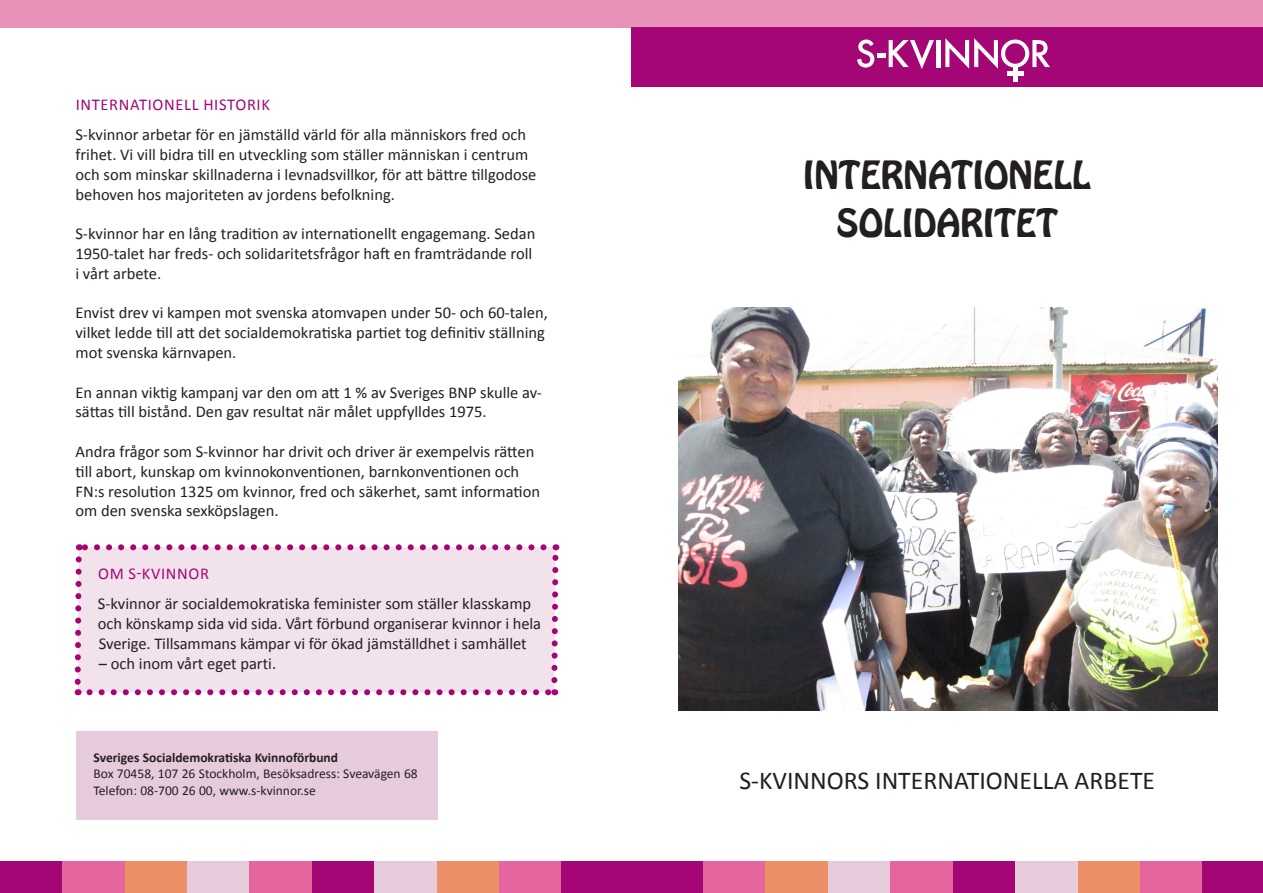
<style>
.page{position:relative;width:1263px;height:893px;background:#fff}
.page>*{position:absolute;margin:0;border:0;box-sizing:border-box;transform-origin:0 0}
.t1{font:34.35px "Hobo Std";color:#231f20}
.t2{font:25.8px "Calibri";color:#231f20}
.t3{font:16.5px/19.8px "Calibri";color:#231f20}
.Faktaruta_rubrik{font:16.5px "Calibri";letter-spacing:.04em;color:#a40775}
.t4{font:13.5px/16.5px "Calibri";color:#231f20}
.s1{font-weight:700}
</style>
<div class="page">
<div style="left:619px;top:862px;width:84px;height:31px;background:#a40775"></div>
<div style="left:703px;top:862px;width:63px;height:31px;background:#e5659f"></div>
<div style="left:766px;top:862px;width:62px;height:31px;background:#eb8f66"></div>
<div style="left:828px;top:862px;width:62px;height:31px;background:#e6cbdc"></div>
<div style="left:890px;top:862px;width:63px;height:31px;background:#e5659f"></div>
<div style="left:953px;top:862px;width:62px;height:31px;background:#a40775"></div>
<div style="left:1015px;top:862px;width:63px;height:31px;background:#e6cbdc"></div>
<div style="left:1078px;top:862px;width:62px;height:31px;background:#eb8f66"></div>
<div style="left:1140px;top:862px;width:62px;height:31px;background:#e5659f"></div>
<div style="left:1202px;top:862px;width:61px;height:31px;background:#a40775"></div>
<div style="left:0;top:0;width:1263px;height:27px;background:#e892b9"></div>
<div style="left:631px;top:27px;width:632px;height:60px;background:#a40775"></div>
<div style="left:0;top:862px;width:62px;height:31px;background:#a40775"></div>
<div style="left:62px;top:862px;width:63px;height:31px;background:#e5659f"></div>
<div style="left:125px;top:862px;width:62px;height:31px;background:#eb8f66"></div>
<div style="left:187px;top:862px;width:63px;height:31px;background:#e6cbdc"></div>
<div style="left:250px;top:862px;width:62px;height:31px;background:#e5659f"></div>
<div style="left:312px;top:862px;width:62px;height:31px;background:#a40775"></div>
<div style="left:374px;top:862px;width:63px;height:31px;background:#e6cbdc"></div>
<div style="left:437px;top:862px;width:62px;height:31px;background:#eb8f66"></div>
<div style="left:499px;top:862px;width:63px;height:31px;background:#e5659f"></div>
<div style="left:562px;top:862px;width:84px;height:31px;background:#a40775"></div>
<img style="left:679px;top:307px;width:538px;height:404px">
<hr style="left:936px;top:40px;width:4px;height:27px;background:#fff">
<svg style="left:945px;top:38px;width:105px;height:31px"></svg>
<hr style="left:1013px;top:65px;width:4px;height:16px;background:#fff">
<hr style="left:1007px;top:71px;width:16px;height:4px;background:#fff">
<svg style="left:857px;top:40px;width:77px;height:29px"></svg>
<div style="left:77px;top:731px;width:361px;height:89px;background:#e6cbdc"></div>
<svg style="left:74px;top:544px;width:486px;height:151px;background:#e8c6dd"></svg>
<div style="left:96px;top:567px;width:448px;height:109px;background:#f2e2ec"></div>
<p class="Faktaruta_rubrik" style="left:76px;top:94px;width:196px">INTERNATIONELL HISTORIK</p>
<p class="t3" style="left:75px;top:125px;width:462px">S-kvinnor arbetar för en jämställd värld för alla människors fred och frihet. Vi vill bidra till en utveckling som ställer människan i centrum och som minskar skillnaderna i levnadsvillkor, för att bättre tillgodose behoven hos majoriteten av jordens befolkning.</p>
<p class="t3" style="left:75px;top:224px;width:461px">S-kvinnor har en lång tradition av internationellt engagemang. Sedan<br>1950-talet har freds- och solidaritetsfrågor haft en framträdande roll</p>
<p class="t3" style="left:75px;top:263px;width:87px">i vårt arbete.</p>
<p class="t3" style="left:75px;top:303px;width:474px">Envist drev vi kampen mot svenska atomvapen under 50- och 60-talen, vilket ledde till att det socialdemokratiska partiet tog definitiv ställning mot svenska kärnvapen.</p>
<p class="t3" style="left:75px;top:382px;width:468px">En annan viktig kampanj var den om att 1 % av Sveriges BNP skulle av&shy;sättas till bistånd. Den gav resultat när målet uppfylldes 1975.</p>
<p class="t3" style="left:75px;top:442px;width:460px">Andra frågor som S-kvinnor har drivit och driver är exempelvis rätten</p>
<p class="t3" style="left:75px;top:461px;width:445px">till abort, kunskap om kvinnokonventionen, barnkonventionen och</p>
<p class="t3" style="left:75px;top:481px;width:466px">FN:s resolution 1325 om kvinnor, fred och säkerhet, samt information om den svenska sexköpslagen.</p>
<p class="Faktaruta_rubrik" style="left:98px;top:563px;width:112px">OM S-KVINNOR</p>
<p class="t3" style="left:98px;top:594px;width:435px">S-kvinnor är socialdemokratiska feminister som ställer klasskamp</p>
<p class="t3" style="left:98px;top:614px;width:445px">och könskamp sida vid sida. Vårt förbund organiserar kvinnor i hela</p>
<p class="t3" style="left:99px;top:634px;width:429px">Sverige. Tillsammans kämpar vi för ökad jämställdhet i samhället</p>
<p class="t3" style="left:99px;top:653px;width:179px">– och inom vårt eget parti.</p>
<p class="t4" style="left:94px;top:749px;width:326px"><span class="s1">Sveriges Socialdemokratiska Kvinnoförbund<br></span>Box 70458, 107 26 Stockholm, Besöksadress: Sveavägen 68</p>
<p class="t4" style="left:94px;top:782px;width:224px">Telefon: 08-700 26 00, www.s-kvinnor.se</p>
<p class="t1" style="left:803px;top:152px;width:289px">INTERNATIONELL</p>
<p class="t1" style="left:836px;top:199px;width:223px">SOLIDARITET</p>
<p class="t2" style="left:739px;top:765px;width:417px">S-KVINNORS INTERNATIONELLA ARBETE</p>
</div>
